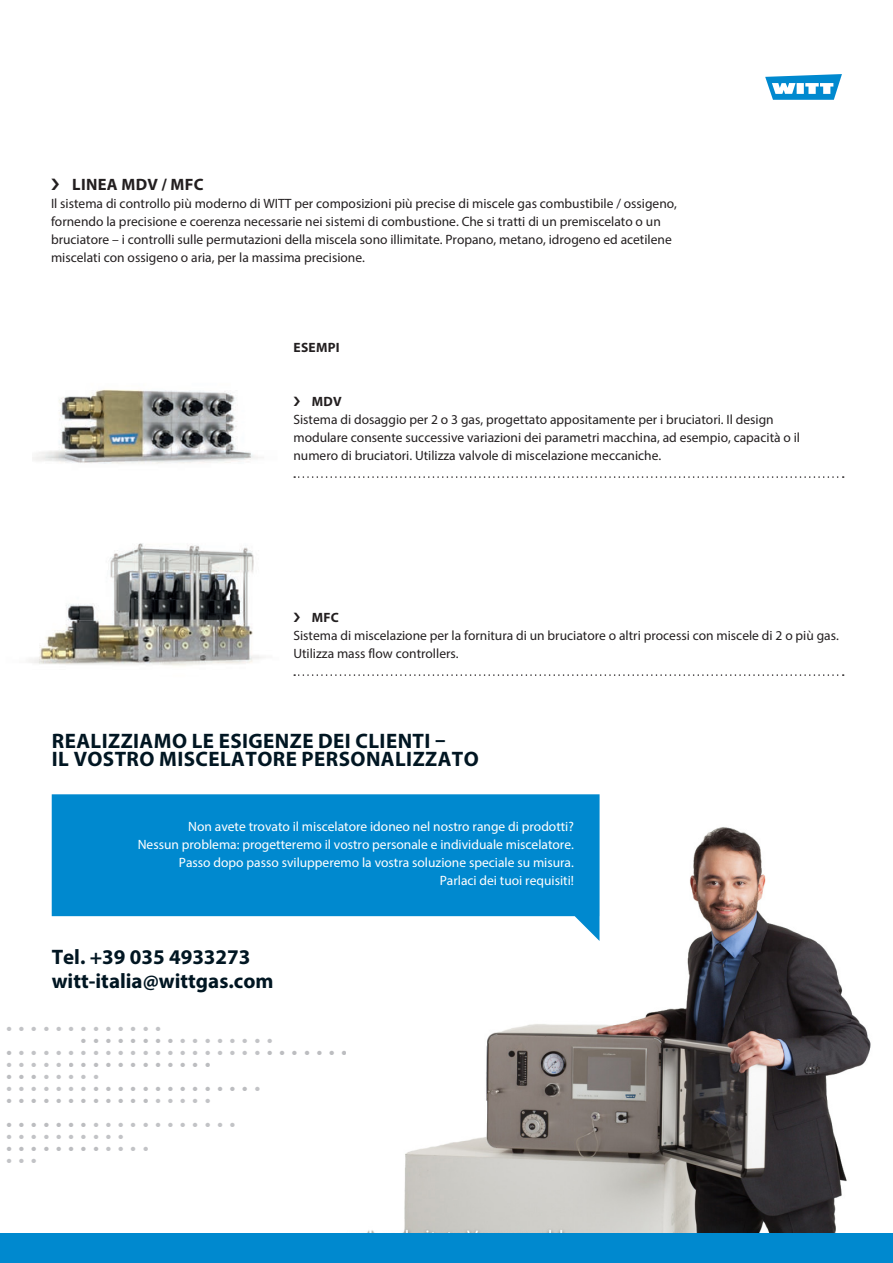
<style>
.page{position:relative;width:893px;height:1263px;background:#fff}
.page>*{position:absolute;margin:0;border:0;box-sizing:border-box;transform-origin:0 0}
.t1{font:700 21px/18px "Myriad Pro";letter-spacing:.02em;color:#011622}
.t2{font:700 21px/24px "Myriad Pro";color:#011622}
.t3{font:700 16.5px "Myriad Pro";letter-spacing:.02em;color:#231f20}
.t4{font:13.5px/18px "Myriad Pro";color:#231f20}
.t5{font:13.5px/18px "Myriad Pro";color:#fff;text-align:right}
.t6{font:700 13.5px "Myriad Pro";letter-spacing:.02em;color:#231f20}
.t7{font:6px "Zapf Dingbats Std";color:#c2c3c6}
.t8{font:6px "Zapf Dingbats Std";color:#bcbdc0}
</style>
<div class="page">
<img style="left:32px;top:389px;width:232px;height:75px">
<img style="left:28px;top:543px;width:266px;height:133px">
<img style="left:346px;top:827px;width:547px;height:407px">
<svg style="left:294px;top:674px;width:550px;height:2px"></svg>
<svg style="left:294px;top:476px;width:550px;height:2px"></svg>
<svg style="left:765px;top:74px;width:77px;height:26px"></svg>
<div style="left:0;top:1234px;width:893px;height:29px;background:#0089cf"></div>
<svg style="left:52px;top:794px;width:548px;height:147px;fill:#0089cf"></svg>
<p class="t3" style="left:72px;top:173px;width:133px">LINEA MDV / MFC</p>
<p class="t4" style="left:51px;top:194px;width:628px">Il sistema di controllo più moderno di WITT per composizioni più precise di miscele gas combustibile / ossigeno, fornendo la precisione e coerenza necessarie nei sistemi di combustione. Che si tratti di un premiscelato o un bruciatore – i controlli sulle permutazioni della miscela sono illimitate. Propano, metano, idrogeno ed acetilene miscelati con ossigeno o aria, per la massima precisione.</p>
<p class="t6" style="left:294px;top:338px;width:48px">ESEMPI</p>
<p class="t6" style="left:312px;top:392px;width:31px">MDV</p>
<p class="t4" style="left:293px;top:410px;width:508px">Sistema di dosaggio per 2 o 3 gas, progettato appositamente per i bruciatori. Il design modulare consente successive variazioni dei parametri macchina, ad esempio, capacità o il numero di bruciatori. Utilizza valvole di miscelazione meccaniche.</p>
<p class="t6" style="left:312px;top:608px;width:29px">MFC</p>
<p class="t4" style="left:293px;top:626px;width:547px">Sistema di miscelazione per la fornitura di un bruciatore o altri processi con miscele di 2 o più gas.<br>Utilizza mass flow controllers.</p>
<h1 class="t1" style="left:52px;top:731px;width:429px">REALIZZIAMO LE ESIGENZE DEI CLIENTI –<br>IL VOSTRO MISCELATORE PERSONALIZZATO</h1>
<p class="t5" style="left:138px;top:817px;width:438px">Non avete trovato il miscelatore idoneo nel nostro range di prodotti?<br>Nessun problema: progetteremo il vostro personale e individuale miscelatore.<br>Passo dopo passo svilupperemo la vostra soluzione speciale su misura.<br>Parlaci dei tuoi requisiti!</p>
<p class="t7" style="left:32px;top:1158px;width:6px">●</p>
<h1 class="t2" style="left:52px;top:944px;width:223px">Tel. +39 035 4933273 witt-italia@wittgas.com</h1>
<p class="t7" style="left:156px;top:1026px;width:6px">●</p>
<p class="t8" style="left:205px;top:1062px;width:6px">●</p>
<p class="t7" style="left:205px;top:1098px;width:6px">●</p>
<p class="t7" style="left:230px;top:1122px;width:6px">●</p>
<p class="t7" style="left:255px;top:1086px;width:6px">●</p>
</div>
